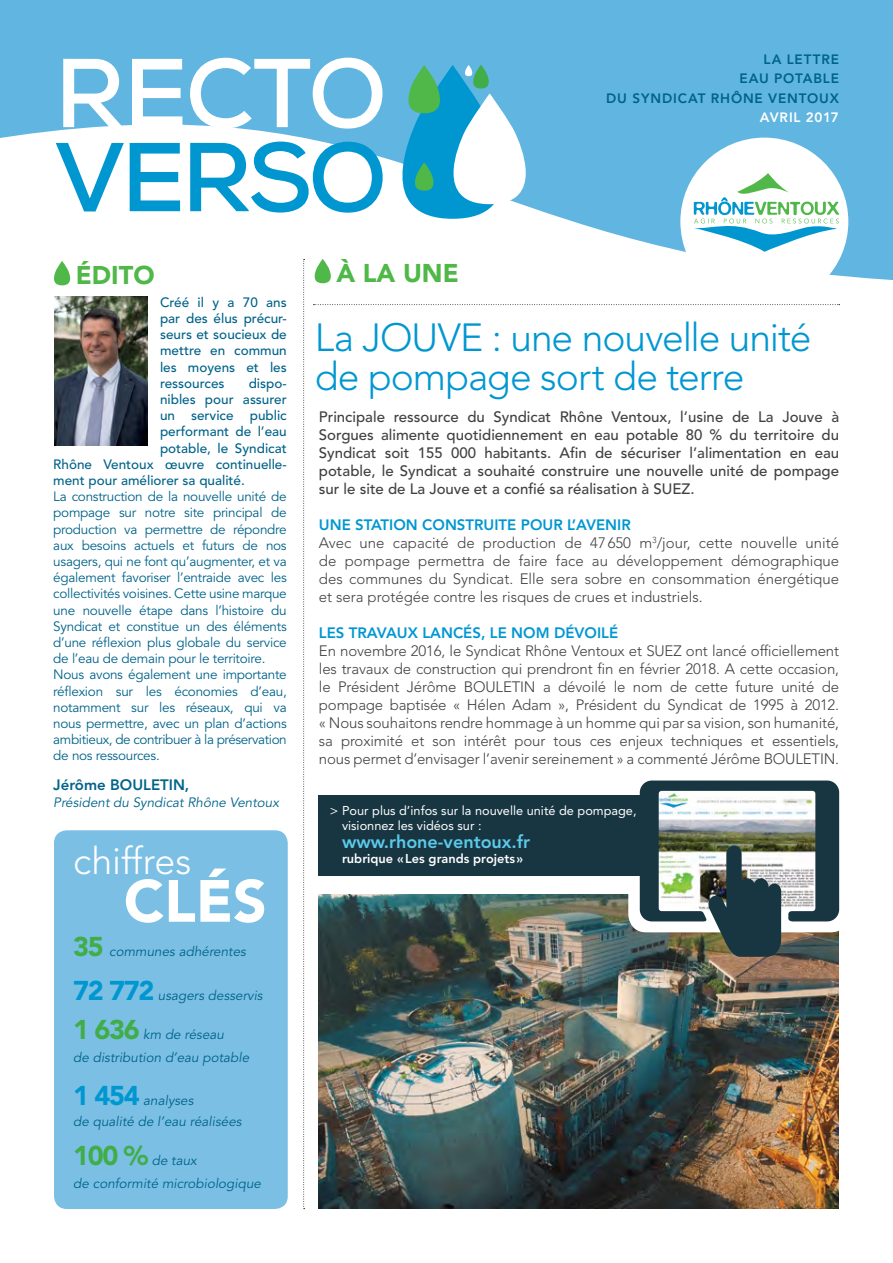
<style>
.page{position:relative;width:893px;height:1263px;background:#fff}
.page>*{position:absolute;margin:0;border:0;box-sizing:border-box;transform-origin:0 0}
.t1{font:700 97.5px "Nexa";letter-spacing:-.02em;color:#fff}
.t2{font:700 97.5px "Nexa";letter-spacing:-.04em;color:#0097d1}
.t3{font:900 58.95px "Avenir LT Std";color:#fff}
.t4{font:300 39px/39px "Avenir LT Std";letter-spacing:-.03em;color:#0097d1}
.t5{font:300 37.5px "Avenir LT Std";color:#fff}
.t6{font:900 25.5px "Avenir LT Std";color:#50b848}
.t7{font:800 18px "Avenir LT Std";color:#5ccaea}
.t8{font:300 15px/18px "Avenir LT Std";color:#414042}
.t9{font:500 15px/18px "Avenir LT Std";color:#414042;text-align:justify}
.t10{font:800 15px "Avenir LT Std";color:#0097d1}
.t11{font:800 15px "Avenir LT Std";color:#00638a}
.t12{font:13.5px/16.2px "Avenir LT Std";letter-spacing:-.02em;color:#00638a}
.t13{font:500 13.5px/16.2px "Avenir LT Std";color:#00638a;text-align:justify}
.t14{font:italic 13.5px/22px "Avenir LT Std";color:#00638a}
.t15{font:800 13.5px/19.2px "Avenir LT Std";letter-spacing:.06em;color:#00638a;text-align:right}
.t16{font:800 13.5px "Avenir LT Std";color:#fff}
.t17{font:12.75px/15px "Avenir LT Std";color:#fff}
.t18{font:800 12.75px "Avenir LT Std";color:#fff}
.s1{font-weight:900;font-style:normal;font-size:27px;color:#41ad49}
.s2{font-weight:900;font-style:normal;font-size:27px;color:#0097d1}
.s3{font-weight:800;color:#0097d1}
</style>
<div class="page">
<svg style="left:0;top:0;width:893px;height:315px;fill:#60b6e0"></svg>
<div style="left:54px;top:830px;width:234px;height:379px;background:#7bc0e4;border-radius:13px"></div>
<svg style="left:49px;top:261px;width:26px;height:24px"></svg>
<img style="left:54px;top:297px;width:93px;height:148px">
<svg style="left:374px;top:65px;width:172px;height:154px"></svg>
<div style="left:680px;top:138px;width:168px;height:168px;background:#fff;border-radius:50%"></div>
<svg style="left:694px;top:173px;width:145px;height:79px"></svg>
<img style="left:303px;top:259px;width:537px;height:950px">
<h1 class="t1" style="left:55px;top:31px;width:334px">RECTO</h1>
<h1 class="t2" style="left:55px;top:115px;width:334px">VERSO</h1>
<h3 class="t6" style="left:76px;top:260px;width:80px">ÉDITO</h3>
<h3 class="t6" style="left:336px;top:258px;width:124px">À LA UNE</h3>
<p class="t15" style="left:606px;top:50px;width:234px">LA LETTRE<br>EAU POTABLE<br>DU SYNDICAT RHÔNE VENTOUX</p>
<p class="t16" style="left:760px;top:109px;width:10px">AVRIL</p>
<p class="t16" style="left:806px;top:109px;width:35px">2017</p>
<p class="t13" style="left:160px;top:294px;width:128px">Créé il y a 70 ans par des élus précur&shy;seurs et soucieux de mettre en commun les moyens et les ressources</p>
<p class="t13" style="left:249px;top:375px;width:40px">dispo-</p>
<p class="t13" style="left:160px;top:392px;width:128px">nibles pour assurer</p>
<p class="t13" style="left:160px;top:408px;width:128px">un service public</p>
<p class="t13" style="left:160px;top:424px;width:128px">performant de l’eau</p>
<p class="t13" style="left:160px;top:440px;width:128px">potable, le Syndicat</p>
<p class="t13" style="left:53px;top:456px;width:235px">Rhône Ventoux œuvre continuelle-</p>
<p class="t13" style="left:53px;top:473px;width:193px">ment pour améliorer sa qualité.</p>
<p class="t12" style="left:53px;top:489px;width:235px">La construction de la nouvelle unité de pompage sur notre site principal de production va permettre de répondre aux besoins actuels et futurs de nos usagers, qui ne font qu’augmenter, et va également favoriser l’entraide avec les collectivités voisines. Cette usine marque une nouvelle étape dans l’histoire du Syndicat et constitue un des éléments d’une réflexion plus globale du service de l’eau de demain pour le territoire.<br>Nous avons également une importante réflexion sur les économies d’eau, notamment sur les réseaux, qui va nous permettre, avec un plan d’actions ambitieux, de contribuer à la préservation de nos ressources.</p>
<p class="t11" style="left:53px;top:776px;width:99px">JÉRÔME BOULETIN</p>
<p class="t11" style="left:185px;top:776px;width:6px">,</p>
<p class="t14" style="left:53px;top:791px;width:227px">Président du Syndicat Rhône Ventoux</p>
<h3 class="t5" style="left:73px;top:838px;width:120px">chiffres</h3>
<h2 class="t3" style="left:124px;top:865px;width:144px">CLÉS</h2>
<p class="t14" style="left:73px;top:941px;width:174px"><span class="s1">35</span> communes adhérentes</p>
<p class="t14" style="left:73px;top:984px;width:191px"><span class="s2">72 772</span> usagers desservis</p>
<p class="t14" style="left:73px;top:1024px;width:177px"><span class="s1">1 636</span> km de réseau<br>de distribution d’eau potable</p>
<p class="t14" style="left:73px;top:1091px;width:170px;line-height:20.5px"><span class="s2">1 454</span> analyses<br>de qualité de l’eau réalisées</p>
<p class="t14" style="left:73px;top:1150px;width:189px"><span class="s1">100 %</span> de taux<br>de conformité microbiologique</p>
<h3 class="t4" style="left:315px;top:318px;width:498px">La JOUVE : une nouvelle unité de pompage sort de terre</h3>
<p class="t9" style="left:319px;top:408px;width:522px">Principale ressource du Syndicat Rhône Ventoux, l’usine de La Jouve à Sorgues alimente quotidiennement en eau potable 80 % du territoire du Syndicat soit 155 000 habitants. Afin de sécuriser l’alimentation en eau potable, le Syndicat a souhaité construire une nouvelle unité de pompage sur le site de La Jouve et a confié sa réalisation à SUEZ.</p>
<p class="t8" style="left:319px;top:516px;width:522px"><span class="s3">UNE STATION CONSTRUITE POUR L’AVENIR<br></span>Avec une capacité de production de 47650 m<sup>3</sup>/jour, cette nouvelle unité de pompage permettra de faire face au développement démographique des communes du Syndicat. Elle sera sobre en consommation énergétique et sera protégée contre les risques de crues et industriels.</p>
<p class="t10" style="left:319px;top:624px;width:301px">LES TRAVAUX LANCÉS, LE NOM DÉVOILÉ</p>
<p class="t8" style="left:319px;top:642px;width:522px;text-align:justify">En novembre 2016, le Syndicat Rhône Ventoux et SUEZ ont lancé officiellement les travaux de construction qui prendront fin en février 2018. A cette occasion, le Président Jérôme BOULETIN a dévoilé le nom de cette future unité de pompage baptisée « Hélen Adam », Président du Syndicat de 1995 à 2012. « Nous souhaitons rendre hommage à un homme qui par sa vision, son humanité, sa proximité et son intérêt pour tous ces enjeux techniques et essentiels, nous permet d’envisager l’avenir sereinement » a commenté Jérôme BOULETIN.</p>
<p class="t17" style="left:342px;top:803px;width:296px;text-indent:-12px">&gt; Pour plus d’infos sur la nouvelle unité de pompage, visionnez les vidéos sur :</p>
<p class="t7" style="left:342px;top:831px;width:190px">WWW.RHONE-VENTOUX.FR</p>
<p class="t18" style="left:342px;top:851px;width:183px">RUBRIQUE « LES GRANDS PROJETS»</p>
</div>
